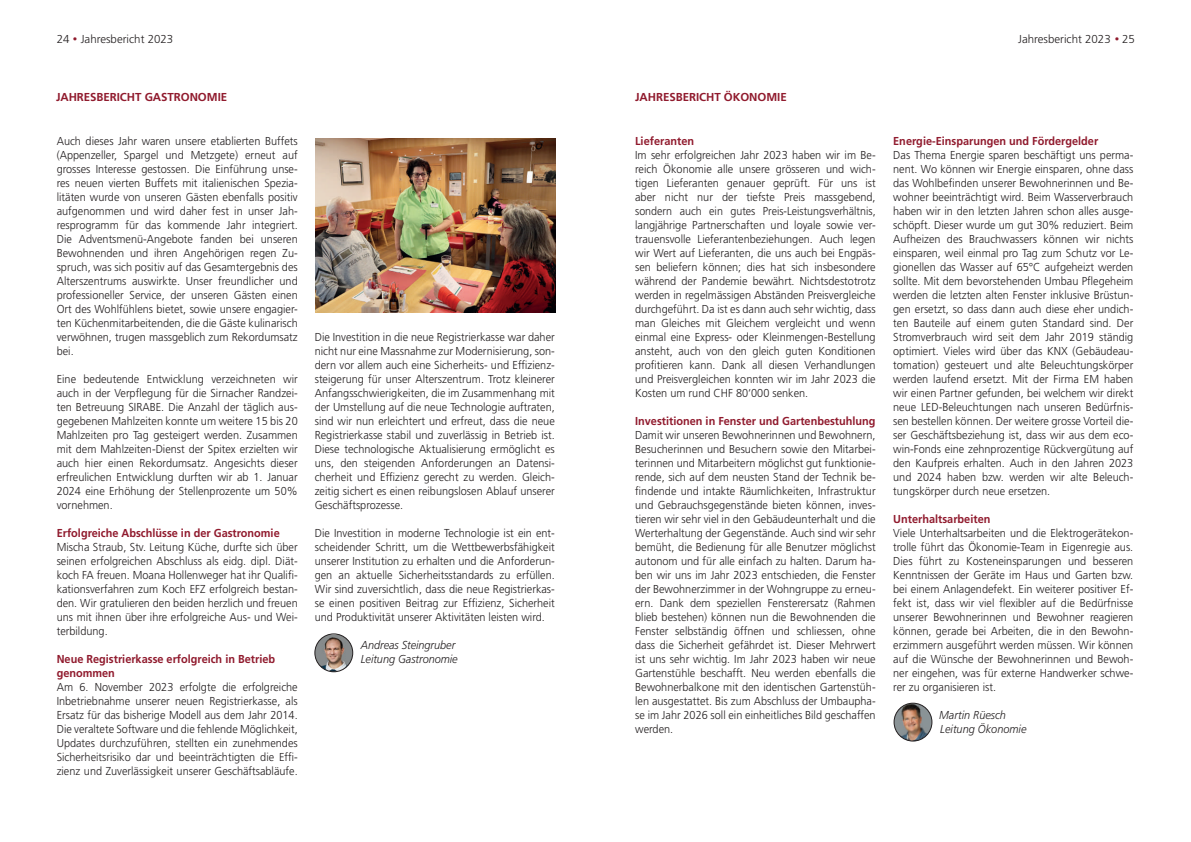
<style>
.page{position:relative;width:1191px;height:842px;background:#fff}
.page>*{position:absolute;margin:0;border:0;box-sizing:border-box;transform-origin:0 0}
.t1{font:300 11.5px/14px "Frutiger LT Std";color:#231f20;text-align:justify;scale:.95 1}
.t2{font:700 11.5px/14px "Frutiger LT Std";color:#901a2d;scale:.95 1}
.t3{font:italic 300 11.5px/14px "Frutiger LT Std";letter-spacing:-.005em;color:#231f20;scale:.95 1}
.t4{font:700 11.5px "Frutiger LT Std";color:#901a2d}
.t5{font:300 11.5px "Frutiger LT Std";color:#231f20}
.s1{font-weight:700;font-size:9px;color:#901a2d}
</style>
<div class="page">
<img style="left:894px;top:703px;width:38px;height:38px;border-radius:19px">
<div style="left:894px;top:703px;width:38px;height:38px;border:1px solid #231f20;border-radius:50%"></div>
<img style="left:315px;top:635px;width:38px;height:37px">
<div style="left:315px;top:634px;width:38px;height:38px;border:1px solid #231f20;border-radius:50%"></div>
<img style="left:315px;top:139px;width:241px;height:174px">
<p class="t5" style="left:57px;top:32px;width:118px">24 <span class="s1">•</span> Jahresbericht 2023</p>
<p class="t5" style="left:1018px;top:32px;width:118px">Jahresbericht 2023 <span class="s1">•</span> 25</p>
<p class="t4" style="left:56px;top:91px;width:173px">JAHRESBERICHT GASTRONOMIE</p>
<p class="t1" style="left:57px;top:134px;width:255px">Auch dieses Jahr waren unsere etablierten Buffets (Appenzeller, Spargel und Metzgete) erneut auf grosses Interesse gestossen. Die Einführung unse&shy;res neuen vierten Buffets mit italienischen Spezia&shy;litäten wurde von unseren Gästen ebenfalls positiv aufgenommen und wird daher fest in unser Jah&shy;resprogramm für das kommende Jahr integriert.<br>Die Adventsmenü-Angebote fanden bei unseren Bewohnenden und ihren Angehörigen regen Zu&shy;spruch, was sich positiv auf das Gesamtergebnis des Alterszentrums auswirkte. Unser freundlicher und professioneller Service, der unseren Gästen einen Ort des Wohlfühlens bietet, sowie unsere engagier&shy;ten Küchenmitarbeitenden, die die Gäste kulinarisch verwöhnen, trugen massgeblich zum Rekordumsatz bei.</p>
<p class="t1" style="left:57px;top:372px;width:255px">Eine bedeutende Entwicklung verzeichneten wir auch in der Verpflegung für die Sirnacher Randzei&shy;ten Betreuung SIRABE. Die Anzahl der täglich aus&shy;gegebenen Mahlzeiten konnte um weitere 15 bis 20<br>Mahlzeiten pro Tag gesteigert werden. Zusammen mit dem Mahlzeiten-Dienst der Spitex erzielten wir auch hier einen Rekordumsatz. Angesichts dieser erfreulichen Entwicklung durften wir ab 1. Januar 2024 eine Erhöhung der Stellenprozente um 50% vornehmen.</p>
<p class="t2" style="left:57px;top:526px;width:236px">Erfolgreiche Abschlüsse in der Gastronomie</p>
<p class="t1" style="left:57px;top:540px;width:255px">Mischa Straub, Stv. Leitung Küche, durfte sich über seinen erfolgreichen Abschluss als eidg. dipl. Diät&shy;koch FA freuen. Moana Hollenweger hat ihr Qualifi&shy;kationsverfahren zum Koch EFZ erfolgreich bestan&shy;den. Wir gratulieren den beiden herzlich und freuen uns mit ihnen über ihre erfolgreiche Aus- und Wei&shy;terbildung.</p>
<p class="t2" style="left:57px;top:652px;width:231px">Neue Registrierkasse erfolgreich in Betrieb genommen</p>
<p class="t1" style="left:57px;top:680px;width:255px">Am 6. November 2023 erfolgte die erfolgreiche Inbetriebnahme unserer neuen Registrierkasse, als Ersatz für das bisherige Modell aus dem Jahr 2014.<br>Die veraltete Software und die fehlende Möglichkeit, Updates durchzuführen, stellten ein zunehmendes Sicherheitsrisiko dar und beeinträchtigten die Effi&shy;zienz und Zuverlässigkeit unserer Geschäftsabläufe.</p>
<p class="t1" style="left:315px;top:330px;width:254px">Die Investition in die neue Registrierkasse war daher nicht nur eine Massnahme zur Modernisierung, son&shy;dern vor allem auch eine Sicherheits- und Effizienz&shy;steigerung für unser Alterszentrum. Trotz kleinerer Anfangsschwierigkeiten, die im Zusammenhang mit der Umstellung auf die neue Technologie auftraten, sind wir nun erleichtert und erfreut, dass die neue Registrierkasse stabil und zuverlässig in Betrieb ist.<br>Diese technologische Aktualisierung ermöglicht es uns, den steigenden Anforderungen an Datensi&shy;cherheit und Effizienz gerecht zu werden. Gleich&shy;zeitig sichert es einen reibungslosen Ablauf unserer Geschäftsprozesse.</p>
<p class="t1" style="left:315px;top:526px;width:254px">Die Investition in moderne Technologie ist ein ent&shy;scheidender Schritt, um die Wettbewerbsfähigkeit unserer Institution zu erhalten und die Anforderun&shy;gen an aktuelle Sicherheitsstandards zu erfüllen.<br>Wir sind zuversichtlich, dass die neue Registrierkas&shy;se einen positiven Beitrag zur Effizienz, Sicherheit und Produktivität unserer Aktivitäten leisten wird.</p>
<p class="t3" style="left:361px;top:638px;width:104px">Andreas Steingruber<br>Leitung Gastronomie</p>
<p class="t4" style="left:635px;top:91px;width:153px">JAHRESBERICHT ÖKONOMIE</p>
<p class="t2" style="left:635px;top:134px;width:63px">Lieferanten</p>
<p class="t1" style="left:635px;top:148px;width:255px">Im sehr erfolgreichen Jahr 2023 haben wir im Be&shy;reich Ökonomie alle unsere grösseren und wich&shy;tigen Lieferanten genauer geprüft. Für uns ist aber nicht nur der tiefste Preis massgebend, sondern auch ein gutes Preis-Leistungsverhältnis, langjährige Partnerschaften und loyale sowie ver&shy;trauensvolle Lieferantenbeziehungen. Auch legen wir Wert auf Lieferanten, die uns auch bei Engpäs&shy;sen beliefern können; dies hat sich insbesondere während der Pandemie bewährt. Nichtsdestotrotz werden in regelmässigen Abständen Preisvergleiche durchgeführt. Da ist es dann auch sehr wichtig, dass man Gleiches mit Gleichem vergleicht und wenn einmal eine Express- oder Kleinmengen-Bestellung ansteht, auch von den gleich guten Konditionen profitieren kann. Dank all diesen Verhandlungen und Preisvergleichen konnten wir im Jahr 2023 die Kosten um rund CHF 80‘000 senken.</p>
<p class="t2" style="left:635px;top:414px;width:255px">Investitionen in Fenster und Gartenbestuhlung</p>
<p class="t1" style="left:635px;top:428px;width:255px">Damit wir unseren Bewohnerinnen und Bewohnern, Besucherinnen und Besuchern sowie den Mitarbei&shy;terinnen und Mitarbeitern möglichst gut funktionie&shy;rende, sich auf dem neusten Stand der Technik be&shy;findende und intakte Räumlichkeiten, Infrastruktur und Gebrauchsgegenstände bieten können, inves&shy;tieren wir sehr viel in den Gebäudeunterhalt und die Werterhaltung der Gegenstände. Auch sind wir sehr bemüht, die Bedienung für alle Benutzer möglichst autonom und für alle einfach zu halten. Darum ha&shy;ben wir uns im Jahr 2023 entschieden, die Fenster der Bewohnerzimmer in der Wohngruppe zu erneu&shy;ern. Dank dem speziellen Fensterersatz (Rahmen blieb bestehen) können nun die Bewohnenden die Fenster selbständig öffnen und schliessen, ohne dass die Sicherheit gefährdet ist. Dieser Mehrwert ist uns sehr wichtig. Im Jahr 2023 haben wir neue Gartenstühle beschafft. Neu werden ebenfalls die Bewohnerbalkone mit den identischen Gartenstüh&shy;len ausgestattet. Bis zum Abschluss der Umbaupha&shy;se im Jahr 2026 soll ein einheitliches Bild geschaffen werden.</p>
<p class="t2" style="left:893px;top:134px;width:217px">Energie-Einsparungen und Fördergelder</p>
<p class="t1" style="left:893px;top:148px;width:254px">Das Thema Energie sparen beschäftigt uns perma&shy;nent. Wo können wir Energie einsparen, ohne dass das Wohlbefinden unserer Bewohnerinnen und Be&shy;wohner beeinträchtigt wird. Beim Wasserverbrauch haben wir in den letzten Jahren schon alles ausge&shy;schöpft. Dieser wurde um gut 30% reduziert. Beim Aufheizen des Brauchwassers können wir nichts einsparen, weil einmal pro Tag zum Schutz vor Le&shy;gionellen das Wasser auf 65°C aufgeheizt werden sollte. Mit dem bevorstehenden Umbau Pflegeheim werden die letzten alten Fenster inklusive Brüstun&shy;gen ersetzt, so dass dann auch diese eher undich&shy;ten Bauteile auf einem guten Standard sind. Der Stromverbrauch wird seit dem Jahr 2019 ständig optimiert. Vieles wird über das KNX (Gebäudeau&shy;tomation) gesteuert und alte Beleuchtungskörper werden laufend ersetzt. Mit der Firma EM haben wir einen Partner gefunden, bei welchem wir direkt neue LED-Beleuchtungen nach unseren Bedürfnis&shy;sen bestellen können. Der weitere grosse Vorteil die&shy;ser Geschäftsbeziehung ist, dass wir aus dem eco&shy;win-Fonds eine zehnprozentige Rückvergütung auf den Kaufpreis erhalten. Auch in den Jahren 2023 und 2024 haben bzw. werden wir alte Beleuch&shy;tungskörper durch neue ersetzen.</p>
<p class="t2" style="left:893px;top:512px;width:104px">Unterhaltsarbeiten</p>
<p class="t1" style="left:893px;top:526px;width:254px">Viele Unterhaltsarbeiten und die Elektrogerätekon&shy;trolle führt das Ökonomie-Team in Eigenregie aus.<br>Dies führt zu Kosteneinsparungen und besseren Kenntnissen der Geräte im Haus und Garten bzw. bei einem Anlagendefekt. Ein weiterer positiver Ef&shy;fekt ist, dass wir viel flexibler auf die Bedürfnisse unserer Bewohnerinnen und Bewohner reagieren können, gerade bei Arbeiten, die in den Bewohn&shy;erzimmern ausgeführt werden müssen. Wir können auf die Wünsche der Bewohnerinnen und Bewoh&shy;ner eingehen, was für externe Handwerker schwe&shy;rer zu organisieren ist.</p>
<p class="t3" style="left:939px;top:708px;width:93px">Martin Rüesch<br>Leitung Ökonomie</p>
</div>
